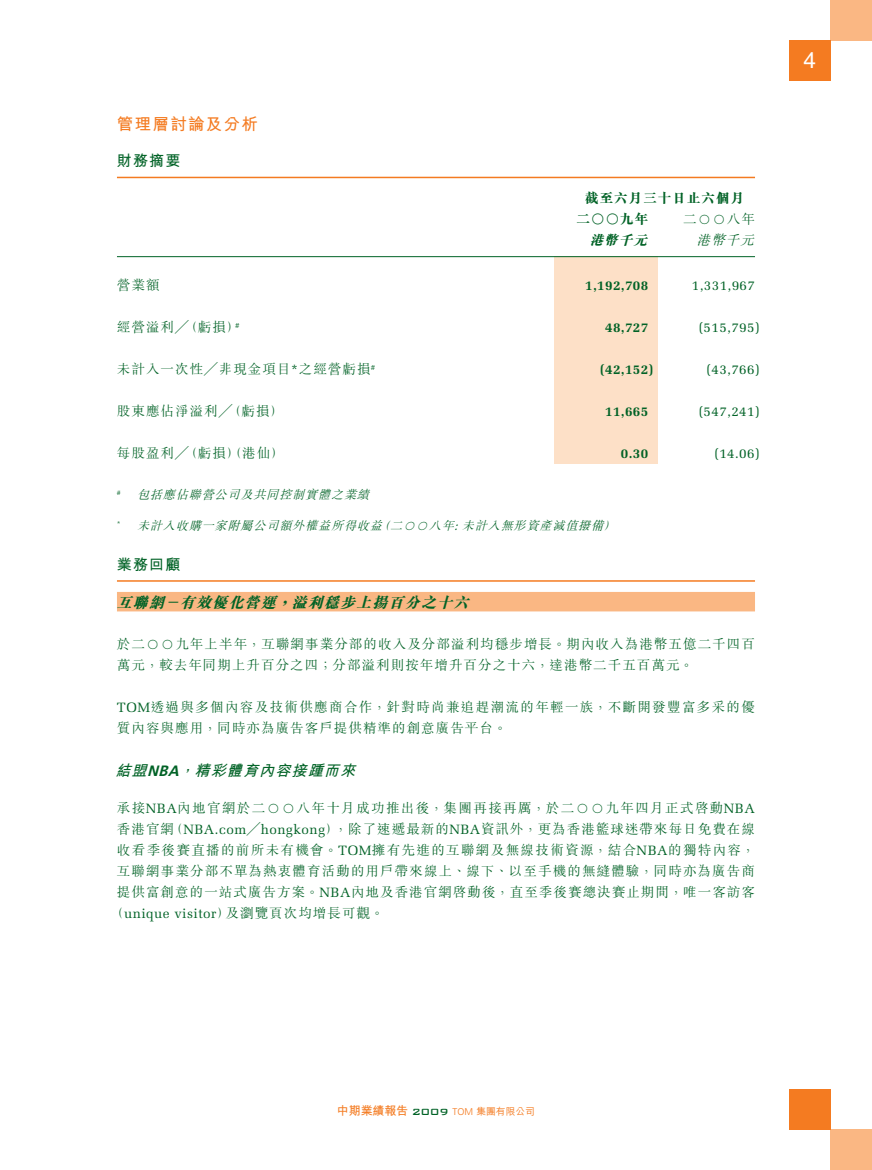
<style>
.page{position:relative;width:872px;height:1170px;background:#fff}
.page>*{position:absolute;margin:0;border:0;box-sizing:border-box;transform-origin:0 0}
.t1{font:22.5px "Helvetica LT Std";color:#fff}
.t2{font:16.5px "M Hei HK Bold B5 pc H";letter-spacing:.08em;color:#f47b21}
.t3{font:italic 15px "M Sung HK Xbold B5 pc H";letter-spacing:.08em;color:#016226}
.t4{font:italic 15px "M Hei HK Bold B5 pc H";color:#016226}
.t5{font:15px "M Hei HK Bold B5 pc H";letter-spacing:.08em;color:#016226}
.t6{font:13.5px/21px "M Sung HK Light B5 pc H";letter-spacing:.08em;color:#016226}
.t7{font:13.5px/21px "M Sung HK Light B5 pc H";letter-spacing:.1em;color:#016226}
.t8{font:13.5px "M Sung HK Light B5 pc H";letter-spacing:.105em;color:#016226}
.t9{font:13.5px "Melior LT Std";letter-spacing:.03em;color:#016226}
.t10{font:700 13.5px "Melior LT Std";letter-spacing:.03em;color:#016226}
.t11{font:13.5px/21px "M Sung HK Xbold B5 pc H";letter-spacing:.08em;color:#016226}
.t12{font:italic 13.5px "M Sung HK Xbold B5 pc H";color:#016226}
.t13{font:italic 13.5px "M Sung HK Light B5 pc H";color:#016226}
.t14{font:italic 12px "M Sung HK Light B5 pc H";letter-spacing:.08em;color:#016226}
.t15{font:12px "M Hei HK Bold B5 pc H";letter-spacing:-.01em;color:#f47b21}
.t16{font:7.05px "Melior LT Std";color:#016226}
.s1{font-family:"Melior LT Std"}
.s2{font-family:"Frutiger LT Std";font-weight:700}
.s3{font-family:"Bank Gothic BT";font-weight:500;color:#016226}
.s4{font-family:"Frutiger LT Std";font-weight:300;font-size:9.75px}
.s5{font-family:"M Hei HK Medium B5 pc H";font-size:9.75px}
</style>
<div class="page">
<div style="left:830px;top:0;width:42px;height:40px;background:#fab783"></div>
<div style="left:789px;top:40px;width:41px;height:41px;background:#f47b21"></div>
<div style="left:830px;top:1129px;width:42px;height:40px;background:#fab783"></div>
<div style="left:789px;top:1089px;width:41px;height:40px;background:#f47b21"></div>
<hr style="left:117px;top:177px;width:638px;height:1px;background:#f47b21">
<hr style="left:117px;top:580px;width:638px;height:1px;background:#f47b21">
<div style="left:117px;top:592px;width:638px;height:19px;background:#fab783"></div>
<div style="left:554px;top:257px;width:103px;height:207px;background:#fde0c7"></div>
<hr style="left:117px;top:256px;width:638px;height:1px;background:#016226">
<p class="t2" style="left:117px;top:117px;width:142px">管理層討論及分析</p>
<p class="t5" style="left:117px;top:155px;width:65px">財務摘要</p>
<p class="t11" style="left:576px;top:189px;width:169px;text-indent:9px">截至六月三十日止六個月二○○九年</p>
<p class="t6" style="left:683px;top:210px;width:73px">二○○八年</p>
<p class="t12" style="left:590px;top:235px;width:62px">港幣千元</p>
<p class="t13" style="left:696px;top:235px;width:62px">港幣千元</p>
<p class="t6" style="left:117px;top:276px;width:44px">營業額</p>
<p class="t10" style="left:585px;top:277px;width:65px">1,192,708</p>
<p class="t9" style="left:692px;top:280px;width:65px">1,331,967</p>
<p class="t6" style="left:117px;top:318px;width:124px">經營溢利╱（虧損）<sup>#</sup></p>
<p class="t10" style="left:605px;top:319px;width:45px">48,727</p>
<p class="t9" style="left:698px;top:322px;width:62px">(515,795)</p>
<p class="t6" style="left:117px;top:360px;width:260px">未計入一次性╱非現金項目<span class="s1">*</span>之經營虧損<sup>#</sup></p>
<p class="t10" style="left:600px;top:361px;width:54px">(42,152)</p>
<p class="t9" style="left:706px;top:364px;width:54px">(43,766)</p>
<p class="t6" style="left:117px;top:402px;width:168px">股東應佔淨溢利╱（虧損）</p>
<p class="t10" style="left:605px;top:403px;width:45px">11,665</p>
<p class="t9" style="left:698px;top:406px;width:62px">(547,241)</p>
<p class="t6" style="left:117px;top:444px;width:169px">每股盈利╱（虧損）（港仙）</p>
<p class="t10" style="left:621px;top:445px;width:29px">0.30</p>
<p class="t9" style="left:714px;top:448px;width:47px">(14.06)</p>
<p class="t16" style="left:117px;top:489px;width:5px">#</p>
<p class="t14" style="left:137px;top:490px;width:233px">包括應佔聯營公司及共同控制實體之業績</p>
<p class="t14" style="left:117px;top:521px;width:503px"><sup>*</sup> 未計入收購一家附屬公司額外權益所得收益（二○○八年<span class="s1">:</span> 未計入無形資產減值撥備）</p>
<p class="t5" style="left:117px;top:558px;width:65px">業務回顧</p>
<p class="t3" style="left:117px;top:596px;width:353px">互聯網－有效優化營運，溢利穩步上揚百分之十六</p>
<p class="t6" style="left:117px;top:634px;width:639px">於二○○九年上半年，互聯網事業分部的收入及分部溢利均穩步增長。期內收入為港幣五億二千四百萬元，較去年同期上升百分之四；分部溢利則按年增升百分之十六，達港幣二千五百萬元。</p>
<p class="t7" style="left:117px;top:697px;width:639px"><span class="s1">TOM</span>透過與多個內容及技術供應商合作，針對時尚兼追趕潮流的年輕一族，不斷開發豐富多采的優質內容與應用，同時亦為廣告客戶提供精準的創意廣告平台。</p>
<p class="t4" style="left:115px;top:764px;width:245px">結盟<span class="s2">NBA</span> ，精彩體育內容接踵而來</p>
<p class="t8" style="left:117px;top:802px;width:639px">承接<span class="s1">NBA</span>內地官網於二○○八年十月成功推出後，集團再接再厲，於二○○九年四月正式啓動<span class="s1">NBA</span></p>
<p class="t6" style="left:117px;top:819px;width:639px">香港官網（<span class="s1">NBA.com</span>╱<span class="s1">hongkong</span>），除了速遞最新的<span class="s1">NBA</span>資訊外，更為香港籃球迷帶來每日免費在線</p>
<p class="t7" style="left:117px;top:840px;width:639px">收看季後賽直播的前所未有機會。<span class="s1">TOM</span>擁有先進的互聯網及無線技術資源，結合<span class="s1">NBA</span>的獨特內容，</p>
<p class="t6" style="left:117px;top:861px;width:639px">互聯網事業分部不單為熱衷體育活動的用戶帶來線上、線下、以至手機的無縫體驗，同時亦為廣告商</p>
<p class="t6" style="left:117px;top:882px;width:639px">提供富創意的一站式廣告方案。<span class="s1">NBA</span>內地及香港官網啓動後，直至季後賽總決賽止期間，唯一客訪客</p>
<p class="t6" style="left:110px;top:903px;width:275px">（<span class="s1">unique visitor</span>）及瀏覽頁次均增長可觀。</p>
<h1 class="t1" style="left:803px;top:51px;width:14px">4</h1>
<p class="t15" style="left:337px;top:1105px;width:199px">中期業績報告 <span class="s3">2009</span> <span class="s4">TOM</span> <span class="s5">集團有限公司</span></p>
</div>
